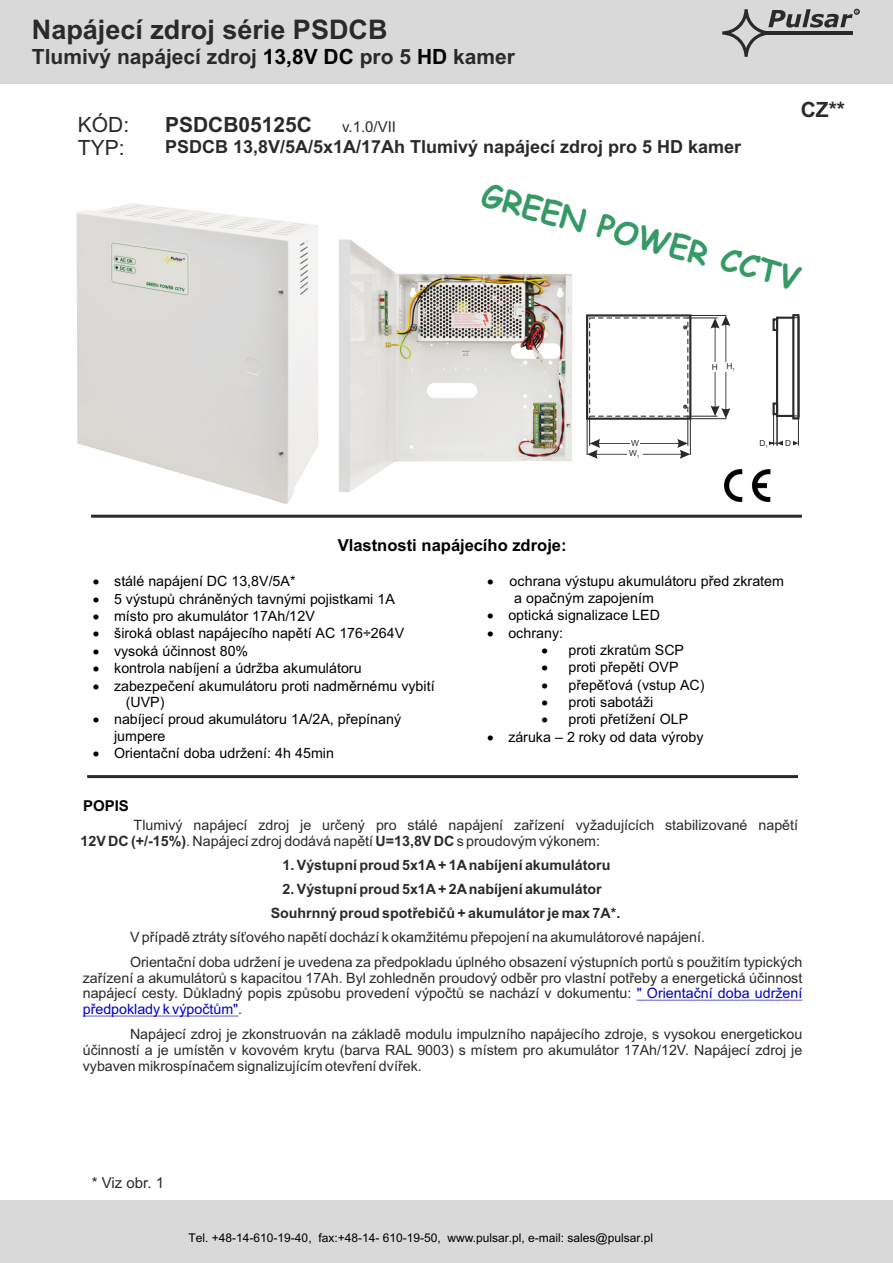
<style>
.page{position:relative;width:893px;height:1263px;background:#fff}
.page>*{position:absolute;margin:0;border:0;box-sizing:border-box;transform-origin:0 0}
.t1{font:700 31.35px "Comic Sans MS";color:#369966}
.t2{font:700 27px "Arial";color:#2b2929}
.t3{font:700 21px "Arial";color:#2b2929}
.t4{font:21px/23.4px "Arial";color:#2b2929}
.t5{font:700 18px "Arial";color:#2b2929}
.t6{font:700 16.65px "Arial";color:#000}
.t7{font:15px "Arial";color:#2b2929}
.t8{font:700 15px "Arial";color:#000}
.t9{font:14.25px/15.9px "Arial";color:#2b2929}
.t10{font:14.25px/16.4px "Arial";color:#000}
.t11{font:700 14.25px/23.9px "Arial";color:#2b2929;text-align:center}
.t12{font:12px "Arial";color:#000}
.t13{font:8.25px "Arial";color:#2b2929}
.s1{color:#000}
.s2{font-weight:700}
.s3{color:#0000c4}
</style>
<div class="page">
<div style="left:0;top:0;width:893px;height:84px;background:#d9d9d9"></div>
<svg style="left:722px;top:9px;width:137px;height:48px"></svg>
<div style="left:0;top:1200px;width:893px;height:63px;background:#d9d9d9"></div>
<hr style="left:637px;top:1000px;width:165px;height:1px;background:#0000c4">
<hr style="left:83px;top:1016px;width:155px;height:1px;background:#0000c4">
<hr style="left:91px;top:515px;width:711px;height:3px;background:#2b2929">
<hr style="left:87px;top:775px;width:711px;height:3px;background:#2b2929">
<img style="left:724px;top:469px;width:47px;height:33px">
<img style="left:76px;top:203px;width:242px;height:301px">
<img style="left:339px;top:239px;width:233px;height:253px">
<div style="left:589px;top:317px;width:99px;height:100px;border:1px dashed #2b2929"></div>
<div style="left:586px;top:314px;width:105px;height:106px;border:2px solid #2b2929"></div>
<hr style="left:589px;top:416px;width:1px;height:30px;background:#2b2929">
<hr style="left:687px;top:416px;width:1px;height:30px;background:#2b2929">
<div style="left:776px;top:317px;width:23px;height:100px;border:2px solid #2b2929"></div>
<hr style="left:777px;top:318px;width:1px;height:128px;background:#2b2929">
<hr style="left:798px;top:318px;width:1px;height:128px;background:#2b2929">
<div style="left:772px;top:402px;width:6px;height:13px;border:2px solid #2b2929"></div>
<div style="left:772px;top:318px;width:6px;height:13px;border:2px solid #2b2929"></div>
<hr style="left:587px;top:416px;width:1px;height:39px;background:#2b2929">
<hr style="left:690px;top:416px;width:1px;height:39px;background:#2b2929">
<svg style="left:587px;top:439px;width:103px;height:20px"></svg>
<div style="left:628px;top:449px;width:15px;height:10px;background:#fff"></div>
<hr style="left:773px;top:403px;width:1px;height:43px;background:#2b2929">
<hr style="left:777px;top:403px;width:1px;height:43px;background:#2b2929">
<svg style="left:769px;top:439px;width:29px;height:7px"></svg>
<svg style="left:791px;top:314px;width:9px;height:107px"></svg>
<svg style="left:683px;top:315px;width:47px;height:104px"></svg>
<h2 class="t2" style="left:32px;top:20px;width:357px">Napájecí zdroj série PSDCB</h2>
<h3 class="t3" style="left:32px;top:49px;width:485px">Tlumivý napájecí zdroj <span class="s1">13,8V DC</span> pro 5 <span class="s1">HD</span> kamer</h3>
<h3 class="t4" style="left:78px;top:115px;width:53px">KÓD:<br>TYP:</h3>
<h3 class="t3" style="left:165px;top:117px;width:149px">PSDCB05125C</h3>
<p class="t7" style="left:342px;top:121px;width:55px">v.1.0/VII</p>
<p class="t5" style="left:165px;top:140px;width:578px">PSDCB 13,8V/5A/5x1A/17Ah Tlumivý napájecí zdroj pro 5 HD kamer</p>
<h3 class="t3" style="left:801px;top:102px;width:46px">CZ**</h3>
<h1 class="t1" style="left:486px;top:181px;width:330px;rotate:15deg">GREEN POWER CCTV</h1>
<p class="t6" style="left:338px;top:539px;width:230px">Vlastnosti napájecího zdroje:</p>
<p class="t13" style="left:631px;top:440px;width:9px">W</p>
<p class="t13" style="left:629px;top:450px;width:12px">W<sub>1</sub></p>
<p class="t13" style="left:712px;top:364px;width:8px">H</p>
<p class="t13" style="left:726px;top:363px;width:10px">H<sub>1</sub></p>
<p class="t13" style="left:759px;top:440px;width:10px">D<sub>1</sub></p>
<p class="t13" style="left:785px;top:440px;width:8px">D</p>
<p class="t10" style="left:93px;top:574px;width:204px">• stálé napájení DC 13,8V/5A*</p>
<p class="t10" style="left:93px;top:592px;width:304px">• 5 výstupů chráněných tavnými pojistkami 1A</p>
<p class="t10" style="left:93px;top:609px;width:224px">• místo pro akumulátor 17Ah/12V</p>
<p class="t10" style="left:93px;top:627px;width:313px">• široká oblast napájecího napětí AC 176÷264V</p>
<p class="t10" style="left:93px;top:644px;width:157px">• vysoká účinnost 80%</p>
<p class="t10" style="left:93px;top:661px;width:270px">• kontrola nabíjení a údržba akumulátoru</p>
<p class="t10" style="left:126px;top:679px;width:311px;text-indent:-33px">• zabezpečení akumulátoru proti nadměrnému vybití (UVP)</p>
<p class="t10" style="left:114px;top:712px;width:288px;text-indent:-21px">• nabíjecí proud akumulátoru 1A/2A, přepínaný jumpere</p>
<p class="t10" style="left:93px;top:746px;width:243px">• Orientační doba udržení: 4h 45min</p>
<p class="t10" style="left:514px;top:574px;width:271px;text-indent:-27px">• ochrana výstupu akumulátoru před zkratem a opačným zapojením</p>
<p class="t10" style="left:487px;top:608px;width:174px">• optická signalizace LED</p>
<p class="t10" style="left:487px;top:626px;width:77px">• ochrany:</p>
<p class="t10" style="left:541px;top:643px;width:144px">• proti zkratům SCP</p>
<p class="t10" style="left:541px;top:660px;width:139px">• proti přepětí OVP</p>
<p class="t10" style="left:541px;top:678px;width:165px">• přepěťová (vstup AC)</p>
<p class="t10" style="left:541px;top:695px;width:113px">• proti sabotáži</p>
<p class="t10" style="left:541px;top:712px;width:148px">• proti přetížení OLP</p>
<p class="t10" style="left:487px;top:730px;width:218px">• záruka – 2 roky od data výroby</p>
<p class="t8" style="left:83px;top:800px;width:47px">POPIS</p>
<p class="t9" style="left:81px;top:819px;width:719px;text-indent:53px">Tlumivý napájecí zdroj je určený pro stálé napájení zařízení vyžadujících stabilizované napětí<br><span class="s2">12V DC (+/-15%)</span>. Napájecí zdroj dodává napětí <span class="s2">U=13,8V DC</span> s proudovým výkonem:</p>
<p class="t11" style="left:283px;top:855px;width:329px">1. Výstupní proud 5x1A+ 1Anabíjení akumulátoru</p>
<p class="t11" style="left:271px;top:878px;width:351px">2. Výstupní proud 5x1A+ 2Anabíjení akumulátor<br>Souhrnný proud spotřebičů + akumulátor je max 7A*.</p>
<p class="t9" style="left:130px;top:926px;width:674px;line-height:24.3px">V případě ztráty síťového napětí dochází k okamžitému přepojení na akumulátorové napájení.<br>Orientační doba udržení je uvedena za předpokladu úplného obsazení výstupních portů s použitím typických</p>
<p class="t9" style="left:83px;top:971px;width:721px;text-align:justify">zařízení a akumulátorů s kapacitou 17Ah. Byl zohledněn proudový odběr pro vlastní potřeby a energetická účinnost napájecí cesty. Důkladný popis způsobu provedení výpočtů se nachází v dokumentu: <span class="s3">" Orientační doba udržení předpoklady k výpočtům"</span>.</p>
<p class="t9" style="left:83px;top:1027px;width:721px;text-align:justify;text-indent:47px">Napájecí zdroj je zkonstruován na základě modulu impulzního napájecího zdroje, s vysokou energetickou účinností a je umístěn v kovovém krytu (barva RAL 9003) s místem pro akumulátor 17Ah/12V. Napájecí zdroj je vybaven mikrospínačem signalizujícím otevření dvířek.</p>
<p class="t7" style="left:92px;top:1177px;width:74px">* Viz obr. 1</p>
<p class="t12" style="left:189px;top:1233px;width:466px">Tel. +48-14-610-19-40, fax:+48-14- 610-19-50, www.pulsar.pl, e-mail: sales@pulsar.pl</p>
</div>
